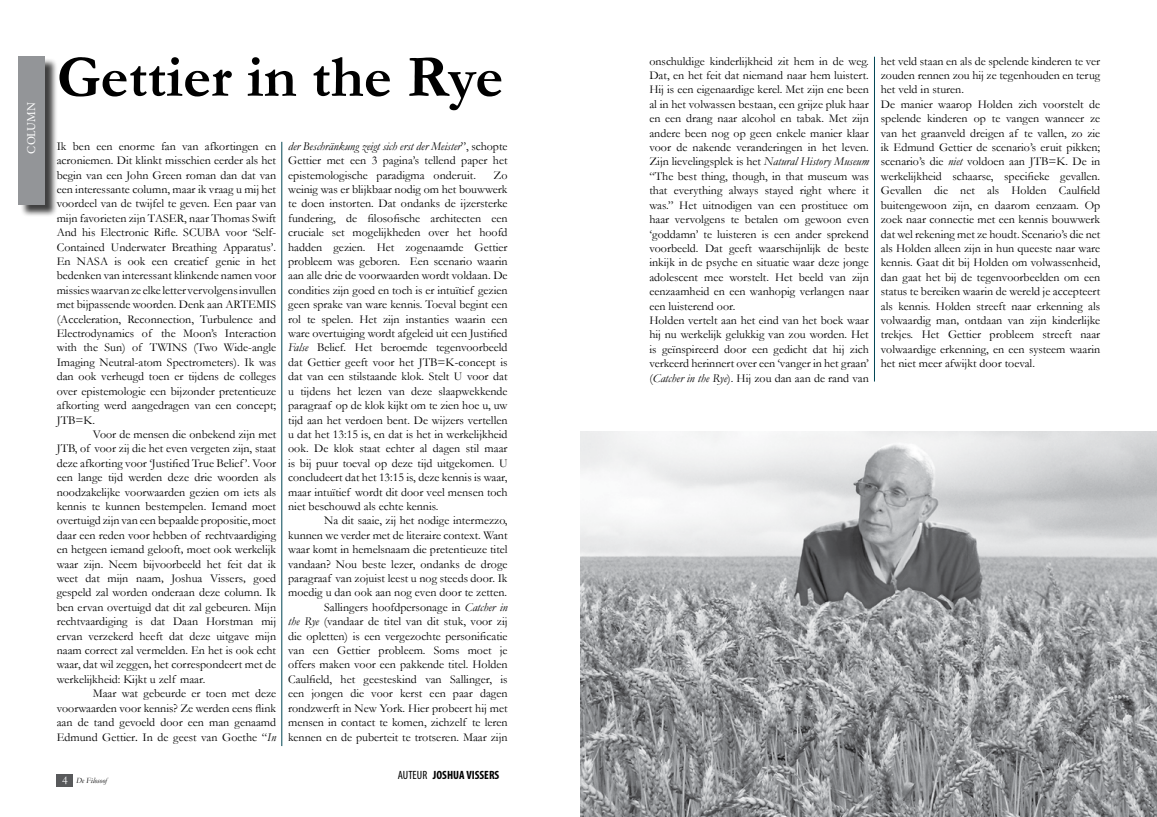
<style>
.page{position:relative;width:1157px;height:817px;background:#fff}
.page>*{position:absolute;margin:0;border:0;box-sizing:border-box;transform-origin:0 0}
.t1{font:700 60px "Garamond";color:#000}
.t2{font:12px/14.4px "Garamond";color:#000;text-align:justify}
.t3{font:700 condensed 12px "Myriad Pro";color:#000}
.t4{font:12px "Minion Pro";letter-spacing:-.01em;color:#fff}
.t5{font:italic 8px "Garamond";color:#000}
.s1{font-family:"Minion Pro"}
.s2{font-style:italic}
.s3{font-style:normal;font-size:12px;color:#fff}
.s4{font-weight:400}
</style>
<div class="page">
<div style="left:57px;top:774px;width:16px;height:12px;background:#58595b"></div>
<div style="left:20px;top:58px;width:37px;height:159px;background:#000;opacity:.75"></div>
<div style="left:18px;top:57px;width:27px;height:148px;background:#939598"></div>
<hr style="left:874px;top:57px;width:1px;height:324px;background:#004553">
<hr style="left:281px;top:142px;width:1px;height:604px;background:#004553">
<img style="left:580px;top:431px;width:577px;height:385px">
<p class="t4" style="left:23px;top:153px;width:53px;rotate:-90deg">COLUMN</p>
<h1 class="t1" style="left:57px;top:36px;width:448px">Gettier in the Rye</h1>
<p class="t2" style="left:57px;top:138px;width:221px">Ik ben een enorme fan van afkortingen en acroniemen. Dit klinkt misschien eerder als het begin van een John Green roman dan dat van een interessante column, maar ik vraag u mij het voordeel van de twijfel te geven. Een paar van mijn favorieten zijn TASER, naar Thomas Swift And his Electronic Rifle. SCUBA voor ‘Self-Contained Underwater Breathing Apparatus’.<br>En NASA is ook een creatief genie in het bedenken van interessant klinkende namen voor missies waarvan ze elke letter vervolgens invullen met bijpassende woorden. Denk aan ARTEMIS (Acceleration, Reconnection, Turbulence and Electrodynamics of the Moon’s Interaction with the Sun) of TWINS (Two Wide-angle Imaging Neutral-atom Spectrometers). Ik was dan ook verheugd toen er tijdens de colleges over epistemologie een bijzonder pretentieuze afkorting werd aangedragen van een concept; JTB=K.</p>
<p class="t2" style="left:57px;top:426px;width:221px;text-indent:36px">Voor de mensen die onbekend zijn met JTB, of voor zij die het even vergeten zijn, staat deze afkorting voor ‘Justified True Belief ’. Voor een lange tijd werden deze drie woorden als noodzakelijke voorwaarden gezien om iets als kennis te kunnen bestempelen. Iemand moet overtuigd zijn van een bepaalde propositie, moet daar een reden voor hebben of rechtvaardiging en hetgeen iemand gelooft<span class="s1">,</span> moet ook werkelijk waar zijn. Neem bijvoorbeeld het feit dat ik weet dat mijn naam<span class="s1">,</span> Joshua Vissers<span class="s1">,</span> goed gespeld zal worden onderaan deze column. Ik ben ervan overtuigd dat dit zal gebeuren. Mijn rechtvaardiging is dat Daan Horstman mij ervan verzekerd heeft dat deze uitgave mijn naam correct zal vermelden. En het is ook echt waar, dat wil zeggen<span class="s1">,</span> het correspondeert met de werkelijkheid: Kijkt u zelf maar.</p>
<p class="t2" style="left:57px;top:686px;width:221px;text-indent:36px">Maar wat gebeurde er toen met deze voorwaarden voor kennis? Ze werden eens flink aan de tand gevoeld door een man genaamd Edmund Gettier<span class="s1">.</span> In de geest van Goethe “<span class="s2">In</span></p>
<p class="t2" style="left:288px;top:138px;width:221px"><span class="s2">der Beschränkung zeigt sich erst der Meister</span>”, schopte Gettier met een 3 pagina’s tellend paper het epistemologische paradigma onderuit.</p>
<p class="t2" style="left:288px;top:167px;width:221px;text-indent:205px">Zo weinig was er blijkbaar nodig om het bouwwerk te doen instorten. Dat ondanks de ijzersterke fundering, de filosofische architecten een cruciale set mogelijkheden over het hoofd hadden gezien. Het zogenaamde Gettier probleem was geboren. Een scenario waarin aan alle drie de voorwaarden wordt voldaan. De condities zijn goed en toch is er intuïtief gezien geen sprake van ware kennis. Toeval begint een rol te spelen. Het zijn instanties waarin een ware overtuiging wordt afgeleid uit een Justified <span class="s2">False</span> Belief. Het beroemde tegenvoorbeeld dat Gettier geeft voor het JTB=K<span class="s1">-</span>concept is dat van een stilstaande klok. Stelt U voor dat u tijdens het lezen van deze slaapwekkende paragraaf op de klok kijkt om te zien hoe u, uw tijd aan het verdoen bent. De wijzers vertellen u dat het 13:15 is, en dat is het in werkelijkheid ook. De klok staat echter al dagen stil maar is bij puur toeval op deze tijd uitgekomen. U concludeert dat het 13:15 is, deze kennis is waar, maar intuïtief wordt dit door veel mensen toch niet beschouwd als echte kennis.</p>
<p class="t2" style="left:288px;top:513px;width:221px;text-align:right">Na dit saaie, zij het nodige intermezzo, kunnen we verder met de literaire context. Want waar komt in hemelsnaam die pretentieuze titel vandaan? Nou beste lezer, ondanks de droge paragraaf van zojuist leest u nog steeds door. Ik moedig u dan ook aan nog even door te zetten.<br>Sallingers hoofdpersonage in <span class="s2">Catcher in<br>the Rye</span> (vandaar de titel van dit stuk, voor zij die opletten) is een vergezochte personificatie van een Gettier probleem. Soms moet je offers maken voor een pakkende titel. Holden Caulfield, het geesteskind van Sallinger, is een jongen die voor kerst een paar dagen rondzwerft in New York. Hier probeert hij met mensen in contact te komen, zichzelf te leren kennen en de puberteit te trotseren. Maar zijn</p>
<p class="t5" style="left:62px;top:775px;width:46px"><span class="s3">4</span> De Filosoof</p>
<p class="t3" style="left:398px;top:766px;width:103px"><span class="s4">AUTEUR</span> JOSHUA VISSERS</p>
<p class="t2" style="left:649px;top:53px;width:221px;text-align:left">onschuldige kinderlijkheid zit hem in de weg.<br>Dat, en het feit dat niemand naar hem luistert.<br>Hij is een eigenaardige kerel. Met zijn ene been al in het volwassen bestaan, een grijze pluk haar en een drang naar alcohol en tabak. Met zijn andere been nog op geen enkele manier klaar voor de nakende veranderingen in het leven.<br>Zijn lievelingsplek is het <span class="s2">Natural History Museum </span>“The best thing, though, in that museum was that everything always stayed right where it was.” Het uitnodigen van een prostituee om haar vervolgens te betalen om gewoon even ‘goddamn’ te luisteren is een ander sprekend voorbeeld. Dat geeft waarschijnlijk de beste inkijk in de psyche en situatie waar deze jonge adolescent mee worstelt. Het beeld van zijn eenzaamheid en een wanhopig verlangen naar een luisterend oor.<br>Holden vertelt aan het eind van het boek waar hij nu werkelijk gelukkig van zou worden. Het is geïnspireerd door een gedicht dat hij zich verkeerd herinnert over een ‘vanger in het graan’ (<span class="s2">Catcher in the Rye</span>). Hij zou dan aan de rand van</p>
<p class="t2" style="left:880px;top:53px;width:221px;text-align:left">het veld staan en als de spelende kinderen te ver zouden rennen zou hij ze tegenhouden en terug het veld in sturen.<br>De manier waarop Holden zich voorstelt de spelende kinderen op te vangen wanneer ze van het graanveld dreigen af te vallen, zo zie ik Edmund Gettier de scenario’s eruit pikken; scenario’s die <span class="s2">niet</span> voldoen aan JTB=K. De in werkelijkheid schaarse, specifieke gevallen.<br>Gevallen die net als Holden Caulfield buitengewoon zijn, en daarom eenzaam. Op zoek naar connectie met een kennis bouwwerk dat wel rekening met ze houdt. Scenario’s die net als Holden alleen zijn in hun queeste naar ware kennis. Gaat dit bij Holden om volwassenheid, dan gaat het bij de tegenvoorbeelden om een status te bereiken waarin de wereld je accepteert als kennis. Holden streeft naar erkenning als volwaardig man<span class="s1">,</span> ontdaan van zijn kinderlijke trekjes. Het Gettier probleem streeft naar volwaardige erkenning, en een systeem waarin het niet meer afwijkt door toeval.</p>
</div>
